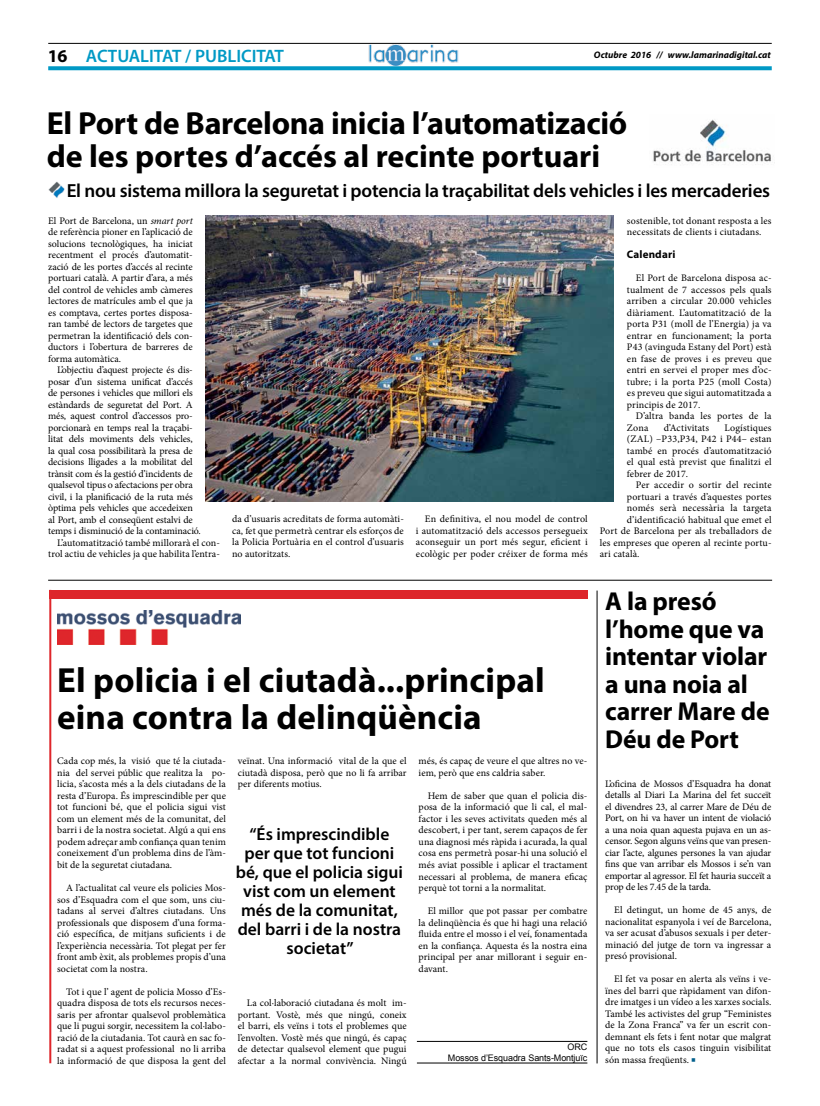
<style>
.page{position:relative;width:820px;height:1106px;background:#fff}
.page>*{position:absolute;margin:0;border:0;box-sizing:border-box;transform-origin:0 0}
.t1{font:700 35px/37px "Myriad Pro";letter-spacing:.005em;color:#000}
.t2{font:700 32px/33px "Myriad Pro";letter-spacing:-.01em;color:#000}
.t3{font:700 26px/27.5px "Myriad Pro";letter-spacing:-.005em;color:#000}
.t4{font:600 19px "Myriad Pro";letter-spacing:-.01em;color:#000}
.t5{font:600 18px "Myriad Pro";color:#0099c5}
.t6{font:600 17.5px/19px "Myriad Pro";color:#000;text-align:center}
.t7{font:700 11px "Myriad Pro";letter-spacing:.015em;color:#000}
.t8{font:10px/11.5px "Minion Pro";color:#000;text-align:justify}
.t9{font:10px "Minion Pro";letter-spacing:.02em;color:#000}
.t10{font:italic 700 9.5px "Myriad Pro";color:#000}
.t11{font:9px/10.8px "Arial";letter-spacing:-.01em;color:#000;text-align:right}
.s1{font-weight:700;color:#000}
.s2{font-style:italic}
.s3{font-size:12px;color:#005f8c}
</style>
<div class="page">
<hr style="left:48px;top:43px;width:723px;height:1px;background:#000">
<img style="left:368px;top:42px;width:90px;height:24px">
<svg style="left:48px;top:66px;width:723px;height:4px;background:#109fc8"></svg>
<hr style="left:48px;top:579px;width:723px;height:1px;background:#000">
<img style="left:653px;top:119px;width:118px;height:46px">
<img style="left:48px;top:181px;width:17px;height:17px">
<img style="left:206px;top:215px;width:407px;height:287px">
<img style="left:57px;top:610px;width:183px;height:35px">
<div style="left:49px;top:590px;width:538px;height:9px;background:#dd262b"></div>
<hr style="left:49px;top:590px;width:2px;height:473px;background:#df262b">
<hr style="left:417px;top:1040px;width:170px;height:1px;background:#000">
<hr style="left:417px;top:1062px;width:170px;height:1px;background:#000">
<hr style="left:596px;top:590px;width:1px;height:473px;background:#000">
<h3 class="t5" style="left:48px;top:44px;width:238px"><span class="s1">16</span> ACTUALITAT / PUBLICITAT</h3>
<p class="t10" style="left:593px;top:49px;width:178px">Octubre 2016 // www.lamarinadigital.cat</p>
<h2 class="t2" style="left:47px;top:106px;width:582px">El Port de Barcelona inicia l’automatizació de les portes d’accés al recinte portuari</h2>
<h3 class="t4" style="left:67px;top:178px;width:704px">El nou sistema millora la seguretat i potencia la traçabilitat dels vehicles i les mercaderies</h3>
<p class="t8" style="left:48px;top:215px;width:146px">El Port de Barcelona, un <span class="s2">smart port </span>de referència pioner en l’aplicació de solucions tecnològiques, ha iniciat recentment el procés d’automatit&shy;zació de les portes d’accés al recinte portuari català. A partir d’ara, a més del control de vehicles amb càmeres lectores de matrícules amb el que ja es comptava, certes portes disposa&shy;ran també de lectors de targetes que permetran la identificació dels con&shy;ductors i l’obertura de barreres de forma automàtica.</p>
<p class="t8" style="left:57px;top:364px;width:137px">L’objectiu d’aquest projecte és dis-</p>
<p class="t8" style="left:48px;top:376px;width:146px">posar d’un sistema unificat d’accés</p>
<p class="t8" style="left:48px;top:387px;width:146px">de persones i vehicles que millori els</p>
<p class="t8" style="left:48px;top:399px;width:146px">estàndards de seguretat del Port. A</p>
<p class="t8" style="left:48px;top:410px;width:146px">més, aquest control d’accessos pro-</p>
<p class="t8" style="left:48px;top:422px;width:146px">porcionarà en temps real la traçabi-</p>
<p class="t8" style="left:48px;top:433px;width:146px">litat dels moviments dels vehicles,</p>
<p class="t8" style="left:48px;top:445px;width:146px">la qual cosa possibilitarà la presa de</p>
<p class="t8" style="left:48px;top:456px;width:146px">decisions lligades a la mobilitat del</p>
<p class="t8" style="left:48px;top:468px;width:146px">trànsit com és la gestió d’incidents de</p>
<p class="t8" style="left:48px;top:479px;width:146px">qualsevol tipus o afectacions per obra</p>
<p class="t8" style="left:48px;top:491px;width:146px">civil, i la planificació de la ruta més</p>
<p class="t8" style="left:48px;top:502px;width:146px">òptima pels vehicles que accedeixen</p>
<p class="t8" style="left:48px;top:514px;width:146px">al Port, amb el conseqüent estalvi de</p>
<p class="t8" style="left:48px;top:525px;width:154px">temps i disminució de la contaminació.</p>
<p class="t8" style="left:57px;top:537px;width:164px">L’automatització també millorarà el con-</p>
<p class="t8" style="left:48px;top:548px;width:173px">trol actiu de vehicles ja que habilita l’entra-</p>
<p class="t8" style="left:232px;top:513px;width:173px">da d’usuaris acreditats de forma automàti&shy;ca, fet que permetrà centrar els esforços de la Policia Portuària en el control d’usuaris no autoritzats.</p>
<p class="t8" style="left:415px;top:513px;width:173px;text-indent:9px">En definitiva, el nou model de control i automatització dels accessos persegueix aconseguir un port més segur, eficient i ecològic per poder créixer de forma més</p>
<p class="t8" style="left:626px;top:215px;width:146px">sostenible, tot donant resposta a les necessitats de clients i ciutadans.</p>
<p class="t7" style="left:626px;top:247px;width:50px">Calendari</p>
<p class="t8" style="left:626px;top:272px;width:146px;text-indent:9px">El Port de Barcelona disposa ac&shy;tualment de 7 accessos pels quals arriben a circular 20.000 vehicles diàriament. L’automatització de la porta P31 (moll de l’Energia) ja va entrar en funcionament; la porta P43 (avinguda Estany del Port) està en fase de proves i es preveu que entri en servei el proper mes d’oc&shy;tubre; i la porta P25 (moll Costa) es preveu que sigui automatitzada a principis de 2017.</p>
<p class="t8" style="left:626px;top:410px;width:146px;text-indent:9px">D’altra banda les portes de la<br>Zona</p>
<p class="t8" style="left:663px;top:422px;width:47px">d’Activitats</p>
<p class="t8" style="left:626px;top:422px;width:146px;text-indent:97px">Logístiques (ZAL) –P33,P34, P42 i P44– estan també en procés d’automatització el qual està previst que finalitzi el febrer de 2017.</p>
<p class="t8" style="left:635px;top:479px;width:137px">Per accedir o sortir del recinte</p>
<p class="t8" style="left:626px;top:491px;width:146px">portuari a través d’aquestes portes</p>
<p class="t8" style="left:626px;top:502px;width:146px">només serà necessària la targeta</p>
<p class="t8" style="left:626px;top:514px;width:146px">d’identificació habitual que emet el</p>
<p class="t8" style="left:599px;top:525px;width:173px">Port de Barcelona per als treballadors de</p>
<p class="t8" style="left:599px;top:537px;width:173px">les empreses que operen al recinte portu-</p>
<p class="t9" style="left:599px;top:547px;width:41px">ari català.</p>
<h1 class="t1" style="left:57px;top:660px;width:489px">El policia i el ciutadà...principal eina contra la delinqüència</h1>
<p class="t8" style="left:57px;top:755px;width:170px">Cada cop més, la visió que té la ciutada&shy;nia del servei públic que realitza la po&shy;licia, s’acosta més a la dels ciutadans de la resta d’Europa. És imprescindible per que tot funcioni bé, que el policia sigui vist com un element més de la comunitat, del barri i de la nostra societat. Algú a qui ens podem adreçar amb confiança quan tenim coneixement d’un problema dins de l’àm&shy;bit de la seguretat ciutadana.</p>
<p class="t8" style="left:57px;top:882px;width:170px;text-indent:9px">A l’actualitat cal veure els policies Mos&shy;sos d’Esquadra com el que som, uns ciu&shy;tadans al servei d’altres ciutadans. Uns professionals que disposem d’una forma&shy;ció específica, de mitjans suficients i de l’experiència necessària. Tot plegat per fer front amb èxit, als problemes propis d’una societat com la nostra.</p>
<p class="t8" style="left:57px;top:985px;width:170px;text-indent:9px">Tot i que l’ agent de policia Mosso d’Es&shy;quadra disposa de tots els recursos neces&shy;saris per afrontar qualsevol problemàtica que li pugui sorgir, necessitem la col·labo&shy;ració de la ciutadania. Tot caurà en sac fo&shy;radat si a aquest professional no li arriba la informació de que disposa la gent del</p>
<p class="t8" style="left:238px;top:755px;width:170px">veïnat. Una informació vital de la que el ciutadà disposa, però que no li fa arribar per diferents motius.</p>
<h3 class="t6" style="left:236px;top:824px;width:168px">“És imprescindible per que tot funcioni bé, que el policia sigui vist com un element més de la comunitat, del barri i de la nostra societat”</h3>
<p class="t8" style="left:238px;top:997px;width:170px;text-indent:9px">La col·laboració ciutadana és molt im&shy;portant. Vostè, més que ningú, coneix el barri, els veïns i tots el problemes que l’envolten. Vostè més que ningú, és capaç de detectar qualsevol element que pugui afectar a la normal convivència. Ningú</p>
<p class="t8" style="left:418px;top:755px;width:170px">més, és capaç de veure el que altres no ve&shy;iem, però que ens caldria saber.</p>
<p class="t8" style="left:418px;top:790px;width:170px;text-indent:9px">Hem de saber que quan el policia dis&shy;posa de la informació que li cal, el mal&shy;factor i les seves activitats queden més al descobert, i per tant, serem capaços de fer una diagnosi més ràpida i acurada, la qual cosa ens permetrà posar-hi una solució el més aviat possible i aplicar el tractament necessari al problema, de manera eficaç perquè tot torni a la normalitat.</p>
<p class="t8" style="left:418px;top:905px;width:170px;text-indent:9px">El millor que pot passar per combatre la delinqüència és que hi hagi una relació fluida entre el mosso i el veí, fonamentada en la confiança. Aquesta és la nostra eina principal per anar millorant i seguir en&shy;davant.</p>
<p class="t11" style="left:448px;top:1041px;width:141px">ORC<br>Mossos d’Esquadra Sants-Montjuïc</p>
<h3 class="t3" style="left:605px;top:586px;width:166px">A la presó l’home que va intentar violar a una noia al carrer Mare de<br>Déu de Port</h3>
<p class="t8" style="left:605px;top:777px;width:168px">L’oficina de Mossos d’Esquadra ha donat detalls al Diari La Marina del fet succeït el divendres 23, al carrer Mare de Déu de Port, on hi va haver un intent de violació a una noia quan aquesta pujava en un as&shy;censor. Segon alguns veïns que van presen&shy;ciar l’acte, algunes persones la van ajudar fins que van arribar els Mossos i se’n van emportar al agressor. El fet hauria succeït a prop de les 7.45 de la tarda.</p>
<p class="t8" style="left:605px;top:904px;width:168px;text-indent:9px">El detingut, un home de 45 anys, de nacionalitat espanyola i veí de Barcelona, va ser acusat d’abusos sexuals i per deter&shy;minació del jutge de torn va ingressar a presó provisional.</p>
<p class="t8" style="left:605px;top:973px;width:168px;text-indent:9px">El fet va posar en alerta als veïns i ve&shy;ïnes del barri que ràpidament van difon&shy;dre imatges i un vídeo a les xarxes socials.<br>També les activistes del grup “Feministes de la Zona Franca” va fer un escrit con&shy;demnant els fets i fent notar que malgrat que no tots els casos tinguin visibilitat són massa freqüents. <span class="s3">■</span></p>
</div>
